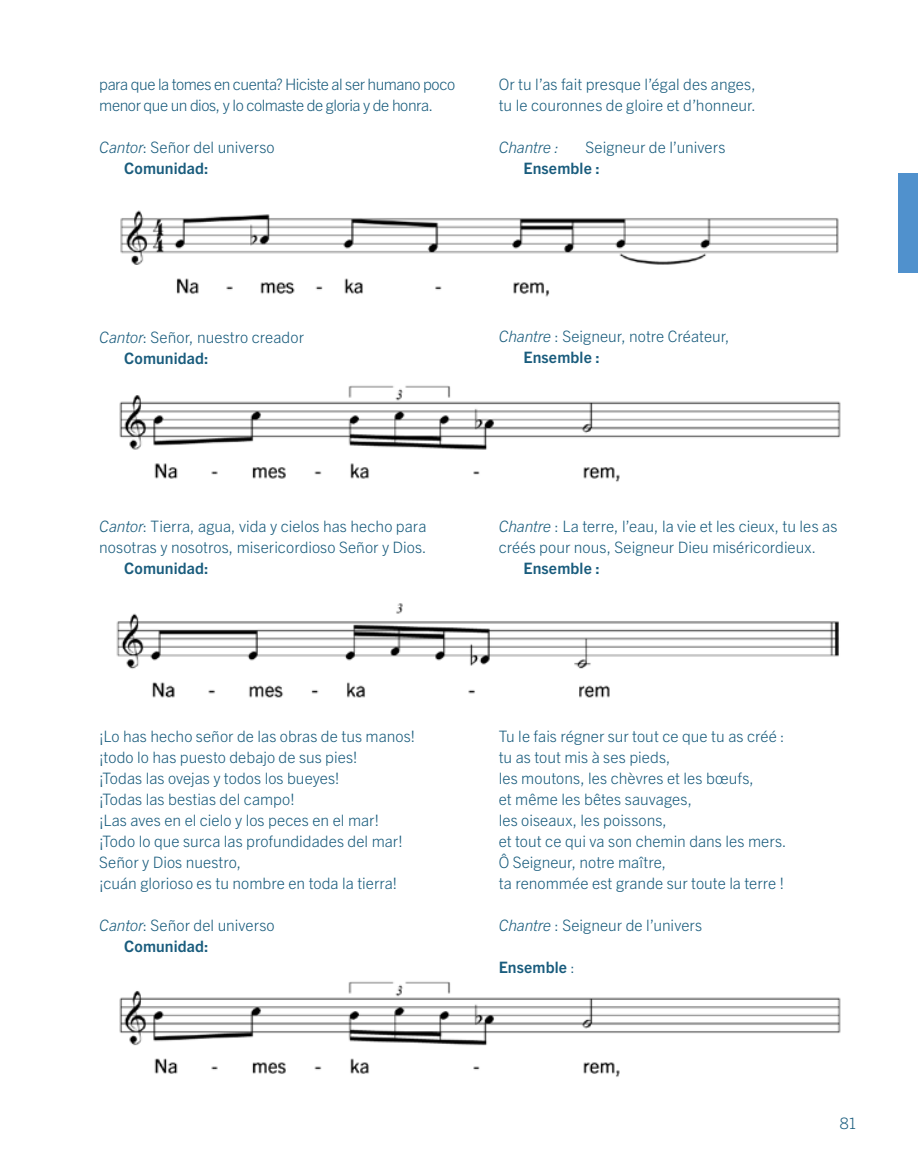
<style>
.page{position:relative;width:918px;height:1166px;background:#fff}
.page>*{position:absolute;margin:0;border:0;box-sizing:border-box;transform-origin:0 0}
.t1{font:300 15.75px/21px "Trade Gothic Next LT Pro";color:#195c7d}
.t2{font:300 15.75px/21px "Trade Gothic Next LT Pro";letter-spacing:-.025em;color:#195c7d}
.t3{font:700 15.75px "Trade Gothic Next LT Pro";letter-spacing:.01em;color:#195c7d}
.t4{font:italic 300 15.75px "Trade Gothic Next LT Pro";letter-spacing:-.01em;color:#195c7d}
.s1{font-style:italic}
.s2{font-weight:700}
.s3{font-weight:300}
</style>
<div class="page">
<div style="left:898px;top:174px;width:20px;height:99px;background:#5091cd"></div>
<img style="left:119px;top:385px;width:722px;height:97px">
<img style="left:119px;top:981px;width:722px;height:96px">
<img style="left:120px;top:210px;width:719px;height:87px">
<img style="left:116px;top:603px;width:723px;height:95px">
<p class="t2" style="left:99px;top:73px;width:357px">para que la tomes en cuenta? Hiciste al ser humano poco menor que un dios, y lo colmaste de gloria y de honra.</p>
<p class="t1" style="left:124px;top:136px;width:152px;text-indent:-25px"><span class="s1">Cantor</span>: Señor del universo<br><span class="s2">Comunidad:</span></p>
<p class="t1" style="left:499px;top:73px;width:259px">Or tu l’as fait presque l’égal des anges, tu le couronnes de gloire et d’honneur.</p>
<p class="t4" style="left:499px;top:137px;width:62px">Chantre :</p>
<p class="t1" style="left:585px;top:136px;width:141px">Seigneur de l’univers</p>
<p class="t3" style="left:523px;top:158px;width:78px">Ensemble :</p>
<p class="t1" style="left:124px;top:325px;width:181px;text-indent:-25px"><span class="s1">Cantor</span>: Señor, nuestro creador<br><span class="s2">Comunidad:</span></p>
<p class="t1" style="left:523px;top:325px;width:208px;text-indent:-25px"><span class="s1">Chantre</span> : Seigneur, notre Créateur,<br><span class="s2">Ensemble :</span></p>
<p class="t1" style="left:99px;top:514px;width:329px"><span class="s1">Cantor</span>: Tierra, agua, vida y cielos has hecho para nosotras y nosotros, misericordioso Señor y Dios.</p>
<p class="t3" style="left:124px;top:557px;width:86px">Comunidad:</p>
<p class="t1" style="left:499px;top:514px;width:340px"><span class="s1">Chantre</span> : La terre, l’eau, la vie et les cieux, tu les as créés pour nous, Seigneur Dieu miséricordieux.</p>
<p class="t3" style="left:523px;top:557px;width:78px">Ensemble :</p>
<p class="t1" style="left:99px;top:724px;width:317px">¡Lo has hecho señor de las obras de tus manos! ¡todo lo has puesto debajo de sus pies!<br>¡Todas las ovejas y todos los bueyes!<br>¡Todas las bestias del campo!<br>¡Las aves en el cielo y los peces en el mar! ¡Todo lo que surca las profundidades del mar!<br>Señor y Dios nuestro,<br>¡cuán glorioso es tu nombre en toda la tierra!</p>
<p class="t1" style="left:124px;top:913px;width:152px;text-indent:-25px"><span class="s1">Cantor</span>: Señor del universo<br><span class="s2">Comunidad:</span></p>
<p class="t1" style="left:499px;top:724px;width:289px">Tu le fais régner sur tout ce que tu as créé : tu as tout mis à ses pieds,<br>les moutons, les chèvres et les bœufs,<br>et même les bêtes sauvages,<br>les oiseaux, les poissons,<br>et tout ce qui va son chemin dans les mers.<br>Ô Seigneur, notre maître,<br>ta renommée est grande sur toute la terre !</p>
<p class="t1" style="left:499px;top:913px;width:205px"><span class="s1">Chantre</span> : Seigneur de l’univers</p>
<p class="t3" style="left:499px;top:956px;width:78px">Ensemble <span class="s3">:</span></p>
<p class="t1" style="left:839px;top:1111px;width:19px">81</p>
</div>
